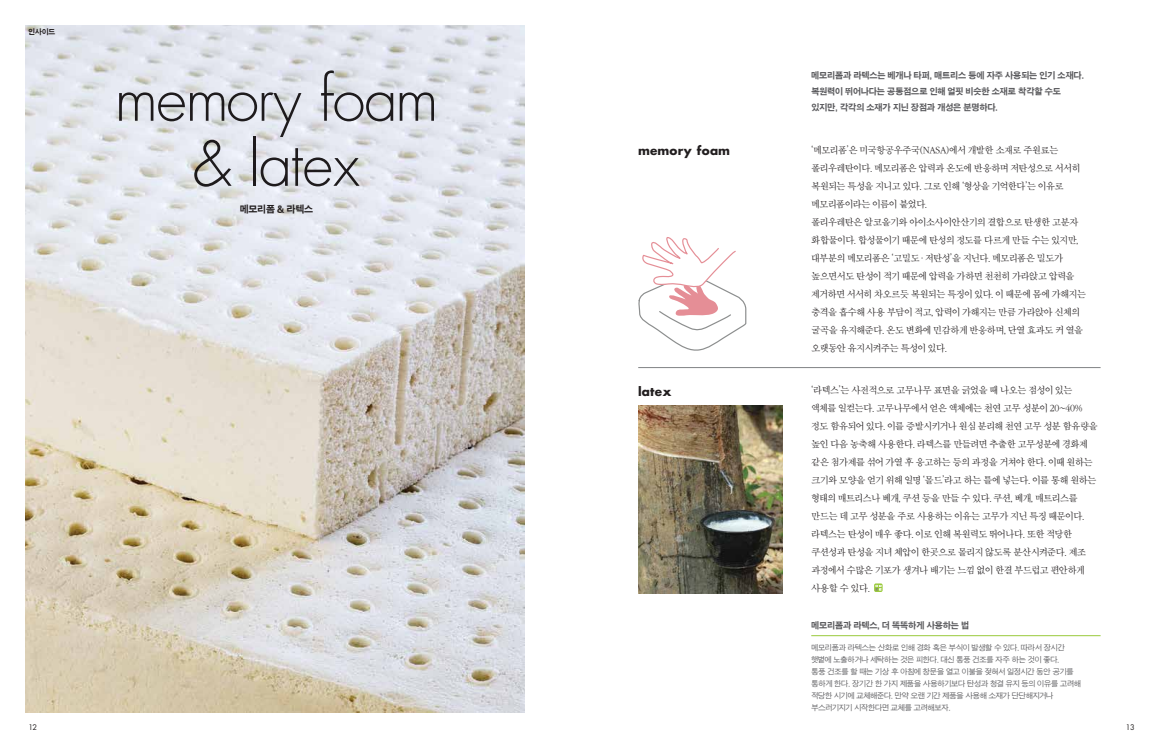
<style>
.page{position:relative;width:1163px;height:752px;background:#fff}
.page>*{position:absolute;margin:0;border:0;box-sizing:border-box;transform-origin:0 0}
.t1{font:300 60px/65px "Futura";letter-spacing:-.025em;color:#221e1f;text-align:center}
.t2{font:700 12px "Futura";letter-spacing:.015em;color:#221e1f}
.t3{font:9.8px/18px "SM3 SS Myung Jo 03";letter-spacing:-.105em;color:#221e1f}
.t4{font:9.8px "SM3 K Gothic";letter-spacing:-.09em;color:#221e1f}
.t5{font:9px/16px "SM3 K Gothic";letter-spacing:-.085em;color:#58585b}
.t6{font:8px/12px "SM3 SJ Gothic 02";letter-spacing:-.11em;color:#58585b}
.t7{font:7.5px "Futura";color:#221e1f}
.t8{font:7.5px "SM3 K Gothic";color:#221e1f}
</style>
<div class="page">
<svg style="left:874px;top:583px;width:8px;height:8px"></svg>
<img style="left:26px;top:26px;width:498px;height:685px">
<hr style="left:811px;top:635px;width:289px;height:1px;background:#9aca3c">
<img style="left:638px;top:405px;width:144px;height:187px">
<hr style="left:638px;top:367px;width:462px;height:1px;background:#808284">
<svg style="left:638px;top:237px;width:108px;height:114px"></svg>
<p class="t8" style="left:28px;top:28px;width:29px">인사이드</p>
<h1 class="t1" style="left:114px;top:67px;width:325px">memory foam &amp; latex</h1>
<p class="t4" style="left:239px;top:204px;width:75px">메모리폼 &amp; 라텍스</p>
<p class="t2" style="left:638px;top:142px;width:94px">memory foam</p>
<p class="t2" style="left:638px;top:383px;width:35px">latex</p>
<p class="t5" style="left:810px;top:68px;width:275px">메모리폼과 라텍스는 베개나 타퍼, 매트리스 등에 자주 사용되는 인기 소재다. 복원력이 뛰어나다는 공통점으로 인해 얼핏 비슷한 소재로 착각할 수도 있지만, 각각의 소재가 지닌 장점과 개성은 분명하다.</p>
<p class="t3" style="left:810px;top:141px;width:277px">‘메모리폼’은 미국항공우주국(NASA)에서 개발한 소재로 주원료는 폴리우레탄이다. 메모리폼은 압력과 온도에 반응하며 저탄성으로 서서히 복원되는 특성을 지니고 있다. 그로 인해 ‘형상을 기억한다’는 이유로 메모리폼이라는 이름이 붙었다.<br>폴리우레탄은 알코올기와 아이소사이안산기의 결합으로 탄생한 고분자 화합물이다. 합성물이기 때문에 탄성의 정도를 다르게 만들 수는 있지만, 대부분의 메모리폼은 ‘고밀도·저탄성’을 지닌다. 메모리폼은 밀도가 높으면서도 탄성이 적기 때문에 압력을 가하면 천천히 가라앉고 압력을 제거하면 서서히 차오르듯 복원되는 특징이 있다. 이 때문에 몸에 가해지는 충격을 흡수해 사용 부담이 적고, 압력이 가해지는 만큼 가라앉아 신체의 굴곡을 유지해준다. 온도 변화에 민감하게 반응하며, 단열 효과도 커 열을 오랫동안 유지시켜주는 특성이 있다.</p>
<p class="t3" style="left:810px;top:381px;width:289px">‘라텍스’는 사전적으로 고무나무 표면을 긁었을 때 나오는 점성이 있는 액체를 일컫는다. 고무나무에서 얻은 액체에는 천연 고무 성분이 20~40% 정도 함유되어 있다. 이를 증발시키거나 원심 분리해 천연 고무 성분 함유량을 높인 다음 농축해 사용한다. 라텍스를 만들려면 추출한 고무성분에 경화제 같은 첨가제를 섞어 가열 후 응고하는 등의 과정을 거쳐야 한다. 이때 원하는 크기와 모양을 얻기 위해 일명 ‘몰드’라고 하는 틀에 넣는다. 이를 통해 원하는 형태의 매트리스나 베개, 쿠션 등을 만들 수 있다. 쿠션, 베개, 매트리스를 만드는 데 고무 성분을 주로 사용하는 이유는 고무가 지닌 특징 때문이다. 라텍스는 탄성이 매우 좋다. 이로 인해 복원력도 뛰어나다. 또한 적당한 쿠션성과 탄성을 지녀 체압이 한곳으로 몰리지 않도록 분산시켜준다. 제조 과정에서 수많은 기포가 생겨나 배기는 느낌 없이 한결 부드럽고 편안하게 사용할 수 있다.</p>
<p class="t5" style="left:810px;top:617px;width:160px">메모리폼과 라텍스, 더 똑똑하게 사용하는 법</p>
<p class="t6" style="left:810px;top:641px;width:272px">메모리폼과 라텍스는 산화로 인해 경화 혹은 부식이 발생할 수 있다. 따라서 장시간 햇볕에 노출하거나 세탁하는 것은 피한다. 대신 통풍 건조를 자주 하는 것이 좋다.<br>통풍 건조를 할 때는 기상 후 아침에 창문을 열고 이불을 젖혀서 일정시간 동안 공기를 통하게 한다. 장기간 한 가지 제품을 사용하기보다 탄성과 청결 유지 등의 이유를 고려해 적당한 시기에 교체해준다. 만약 오랜 기간 제품을 사용해 소재가 단단해지거나 부스러기지기 시작한다면 교체를 고려해보자.</p>
<p class="t7" style="left:28px;top:721px;width:10px">12</p>
<p class="t7" style="left:1125px;top:721px;width:10px">13</p>
</div>
